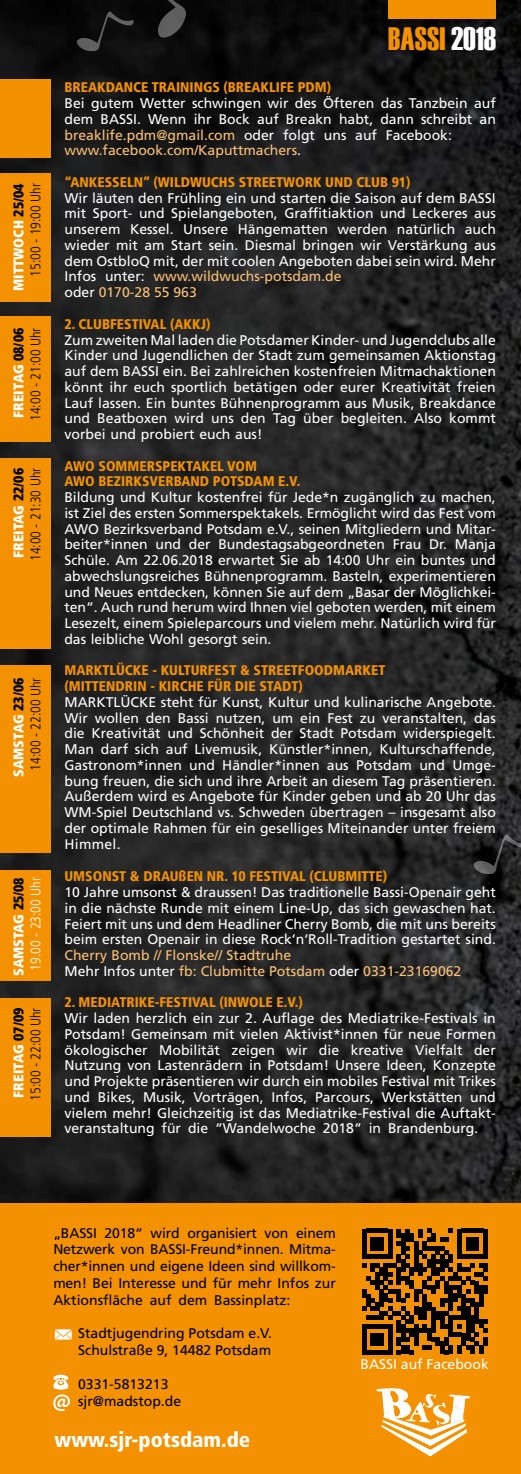
<style>
.page{position:relative;width:521px;height:1474px;background:#fff}
.page>*{position:absolute;margin:0;border:0;box-sizing:border-box;transform-origin:0 0}
.t1{font:32.38px "Haettenschweiler";color:#f39100}
.t2{font:900 condensed 21.18px "Frutiger LT Std";color:#fff}
.t3{font:14px/15.8px "Frutiger LT Std";color:#fff;text-align:justify}
.t4{font:900 condensed 14px "Frutiger LT Std";color:#f39100}
.t5{font:14px/16.8px "Frutiger LT Std";color:#000;text-align:justify}
.t6{font:14px "Frutiger LT Std";color:#fac075}
.t7{font:900 condensed 14px "Frutiger LT Std";color:#fff}
.t8{font:300 condensed 14px "Frutiger LT Std";color:#000}
.t9{font:300 condensed 14px "Frutiger LT Std";color:#fff}
.s1{color:#000}
.s2{color:#fff}
.s3{color:#fac075}
</style>
<div class="page">
<img style="left:0;top:0;width:521px;height:1203px">
<div style="left:0;top:1203px;width:521px;height:270px;background:#f39100"></div>
<svg style="left:362px;top:1228px;width:126px;height:126px"></svg>
<div style="left:483px;top:1336px;width:5px;height:9px;background:#000"></div>
<svg style="left:53px;top:1374px;width:17px;height:36px"></svg>
<svg style="left:55px;top:1329px;width:17px;height:10px"></svg>
<svg style="left:376px;top:1388px;width:94px;height:68px"></svg>
<div style="left:0;top:79px;width:51px;height:79px;background:#f39100"></div>
<div style="left:388px;top:0;width:108px;height:18px;background:#f39100"></div>
<div style="left:0;top:173px;width:51px;height:128px;background:#f39100"></div>
<div style="left:0;top:316px;width:51px;height:125px;background:#f39100"></div>
<div style="left:0;top:458px;width:51px;height:190px;background:#f39100"></div>
<div style="left:0;top:665px;width:51px;height:187px;background:#f39100"></div>
<div style="left:0;top:870px;width:51px;height:111px;background:#f39100"></div>
<div style="left:0;top:998px;width:51px;height:138px;background:#f39100"></div>
<svg style="left:473px;top:834px;width:48px;height:40px;background:#282829"></svg>
<svg style="left:77px;top:0;width:109px;height:52px;background:#191919"></svg>
<p class="t7" style="left:10px;top:291px;width:109px;rotate:-90deg">MITTWOCH <span class="s1">25/04</span></p>
<p class="t8" style="left:28px;top:276px;width:95px;rotate:-90deg">15:00 - 19:00 Uhr</p>
<p class="t7" style="left:10px;top:417px;width:91px;rotate:-90deg">FREITAG <span class="s1">08/06</span></p>
<p class="t8" style="left:28px;top:421px;width:95px;rotate:-90deg">14:00 - 21:00 Uhr</p>
<p class="t7" style="left:10px;top:558px;width:91px;rotate:-90deg">FREITAG <span class="s1">22/06</span></p>
<p class="t8" style="left:28px;top:561px;width:95px;rotate:-90deg">14:00 - 21:30 Uhr</p>
<p class="t7" style="left:10px;top:777px;width:101px;rotate:-90deg">SAMSTAG <span class="s1">23/06</span></p>
<p class="t8" style="left:28px;top:770px;width:95px;rotate:-90deg">14:00 - 22:00 Uhr</p>
<p class="t7" style="left:10px;top:976px;width:100px;rotate:-90deg">SAMSTAG <span class="s1">25/08</span></p>
<p class="t9" style="left:28px;top:970px;width:95px;rotate:-90deg">19.00 - 23:00 Uhr</p>
<p class="t7" style="left:10px;top:1097px;width:91px;rotate:-90deg">FREITAG <span class="s1">07/09</span></p>
<p class="t8" style="left:28px;top:1100px;width:95px;rotate:-90deg">15:00 - 22:00 Uhr</p>
<p class="t1" style="left:388px;top:20px;width:109px">BASSI <span class="s2">2018</span></p>
<p class="t4" style="left:64px;top:79px;width:268px">BREAKDANCE TRAININGS (BREAKLIFE PDM)</p>
<p class="t3" style="left:64px;top:95px;width:433px">Bei gutem Wetter schwingen wir des Öfteren das Tanzbein auf dem BASSI. Wenn ihr Bock auf Breakn habt, dann schreibt an <span class="s3">breaklife.pdm@gmail.com</span> oder folgt uns auf Facebook:</p>
<p class="t6" style="left:64px;top:142px;width:238px">www.facebook.com/Kaputtmachers<span class="s2">.</span></p>
<p class="t4" style="left:64px;top:174px;width:348px">“ANKESSELN” (WILDWUCHS STREETWORK UND CLUB 91)</p>
<p class="t3" style="left:64px;top:190px;width:433px">Wir läuten den Frühling ein und starten die Saison auf dem BASSI mit Sport- und Spielangeboten, Graffitiaktion und Leckeres aus unserem Kessel. Unsere Hängematten werden natürlich auch wieder mit am Start sein. Diesmal bringen wir Verstärkung aus dem OstbloQ mit, der mit coolen Angeboten dabei sein wird. Mehr Infos unter: <span class="s3">www.wildwuchs-potsdam.de</span></p>
<p class="t6" style="left:64px;top:284px;width:134px"><span class="s2">oder</span> 0170-28 55 963</p>
<p class="t4" style="left:64px;top:315px;width:148px">2. CLUBFESTIVAL (AKKJ)</p>
<p class="t3" style="left:64px;top:332px;width:433px">Zum zweiten Mal laden die Potsdamer Kinder- und Jugendclubs alle Kinder und Jugendlichen der Stadt zum gemeinsamen Aktionstag auf dem BASSI ein. Bei zahlreichen kostenfreien Mitmachaktionen könnt ihr euch sportlich betätigen oder eurer Kreativität freien Lauf lassen. Ein buntes Bühnenprogramm aus Musik, Breakdance und Beatboxen wird uns den Tag über begleiten. Also kommt vorbei und probiert euch aus!</p>
<p class="t4" style="left:64px;top:457px;width:194px">AWO SOMMERSPEKTAKEL VOM</p>
<p class="t4" style="left:64px;top:473px;width:237px">AWO BEZIRKSVERBAND POTSDAM E.V.</p>
<p class="t3" style="left:64px;top:489px;width:433px">Bildung und Kultur kostenfrei für Jede*n zugänglich zu machen, ist Ziel des ersten Sommerspektakels. Ermöglicht wird das Fest vom AWO Bezirksverband Potsdam e.V., seinen Mitgliedern und Mitar&shy;beiter*innen und der Bundestagsabgeordneten Frau Dr. Manja Schüle. Am 22.06.2018 erwartet Sie ab 14:00 Uhr ein buntes und abwechslungsreiches Bühnenprogramm. Basteln, experimentieren und Neues entdecken, können Sie auf dem „Basar der Möglichkei&shy;ten“. Auch rund herum wird Ihnen viel geboten werden, mit einem Lesezelt, einem Spieleparcours und vielem mehr. Natürlich wird für das leibliche Wohl gesorgt sein.</p>
<p class="t4" style="left:64px;top:662px;width:322px">MARKTLÜCKE - KULTURFEST &amp; STREETFOODMARKET</p>
<p class="t4" style="left:64px;top:678px;width:240px">(MITTENDRIN - KIRCHE FÜR DIE STADT)</p>
<p class="t3" style="left:64px;top:694px;width:433px">MARKTLÜCKE steht für Kunst, Kultur und kulinarische Angebote.<br>Wir wollen den Bassi nutzen, um ein Fest zu veranstalten, das die Kreativität und Schönheit der Stadt Potsdam widerspiegelt.<br>Man darf sich auf Livemusik, Künstler*innen, Kulturschaffende, Gastronom*innen und Händler*innen aus Potsdam und Umge&shy;bung freuen, die sich und ihre Arbeit an diesem Tag präsentieren.<br>Außerdem wird es Angebote für Kinder geben und ab 20 Uhr das WM-Spiel Deutschland vs. Schweden übertragen – insgesamt also der optimale Rahmen für ein geselliges Miteinander unter freiem Himmel.</p>
<p class="t4" style="left:64px;top:868px;width:324px">UMSONST &amp; DRAUSEN NR. 10 FESTIVAL (CLUBMITTE)</p>
<p class="t3" style="left:64px;top:884px;width:433px">10 Jahre umsonst &amp; draussen! Das traditionelle Bassi-Openair geht in die nächste Runde mit einem Line-Up, das sich gewaschen hat.<br>Feiert mit uns und dem Headliner Cherry Bomb, die mit uns bereits beim ersten Openair in diese Rock‘n‘Roll-Tradition gestartet sind.<br><span class="s3">Cherry Bomb // Flonske// Stadtruhe</span></p>
<p class="t6" style="left:64px;top:962px;width:398px"><span class="s2">Mehr Infos unter</span> fb: Clubmitte Potsdam <span class="s2">oder</span> 0331-23169062</p>
<p class="t4" style="left:64px;top:994px;width:240px">2. MEDIATRIKE-FESTIVAL (INWOLE E.V.)</p>
<p class="t3" style="left:64px;top:1010px;width:433px">Wir laden herzlich ein zur 2. Auflage des Mediatrike-Festivals in Potsdam! Gemeinsam mit vielen Aktivist*innen für neue Formen ökologischer Mobilität zeigen wir die kreative Vielfalt der Nutzung von Lastenrädern in Potsdam! Unsere Ideen, Konzepte und Projekte präsentieren wir durch ein mobiles Festival mit Trikes und Bikes, Musik, Vorträgen, Infos, Parcours, Werkstätten und vielem mehr! Gleichzeitig ist das Mediatrike-Festival die Auftakt&shy;veranstaltung für die “Wandelwoche 2018“ in Brandenburg.</p>
<p class="t5" style="left:53px;top:1224px;width:284px">„BASSI 2018“ wird organisiert von einem Netzwerk von BASSI-Freund*innen. Mitma&shy;cher*innen und eigene Ideen sind willkom&shy;men! Bei Interesse und für mehr Infos zur Aktionsfläche auf dem Bassinplatz:</p>
<p class="t5" style="left:78px;top:1325px;width:195px">Stadtjugendring Potsdam e.V.</p>
<p class="t5" style="left:78px;top:1341px;width:194px">Schulstraße 9, 14482 Potsdam</p>
<p class="t5" style="left:78px;top:1375px;width:92px">0331-5813213</p>
<p class="t5" style="left:78px;top:1392px;width:104px">sjr@madstop.de</p>
<p class="t2" style="left:55px;top:1426px;width:197px">www.sjr-potsdam.de</p>
<p class="t3" style="left:360px;top:1356px;width:130px">BASSI auf Facebook</p>
</div>
